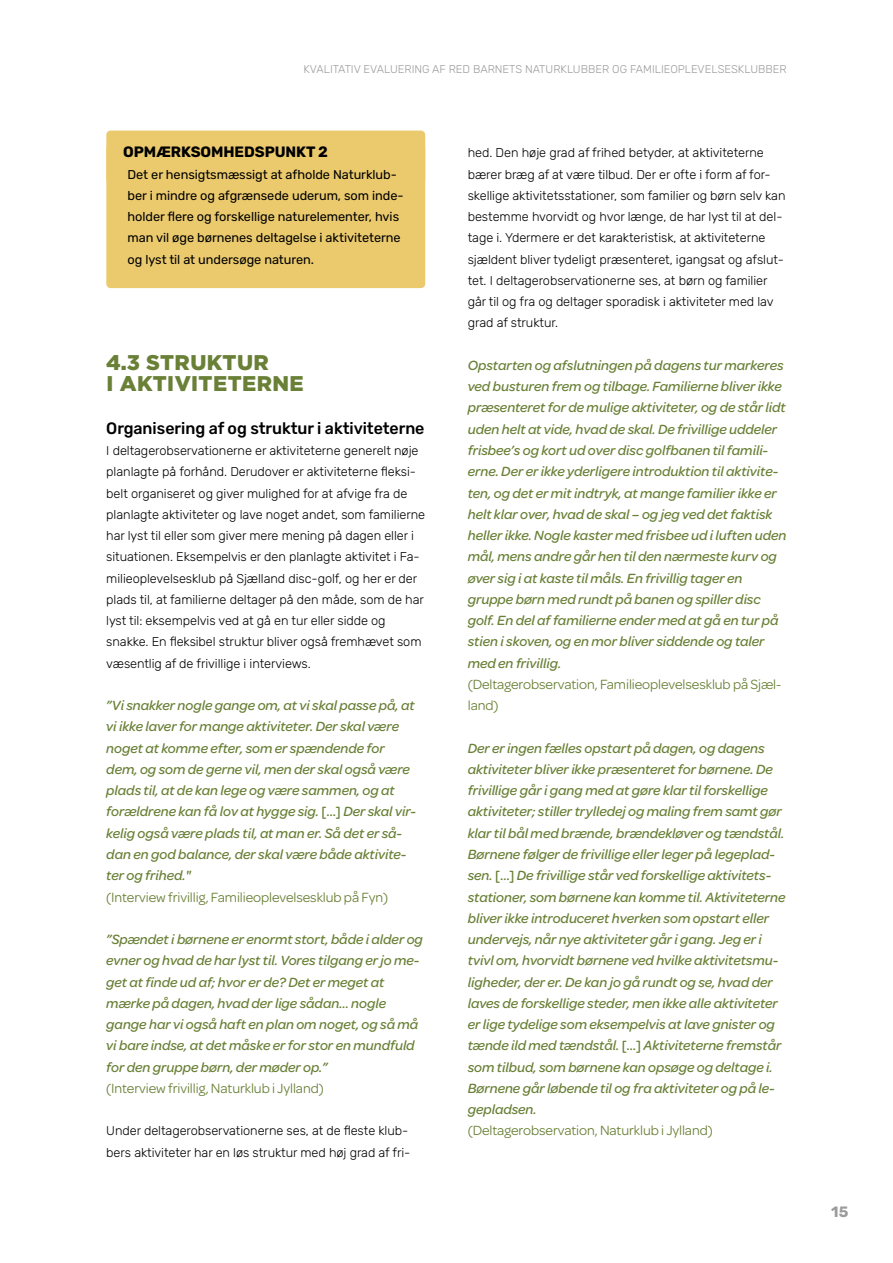
<style>
.page{position:relative;width:893px;height:1263px;background:#fff}
.page>*{position:absolute;margin:0;border:0;box-sizing:border-box;transform-origin:0 0}
.Rubrik_2{font:900 21.3px/21.3px "Gotham Pro";letter-spacing:.02em;color:#698036}
.Rubrik_3{font:500 16.5px "Rubik";letter-spacing:-.005em;color:#000}
.Konklusion_-_rubrik{font:700 15px "Rubik";letter-spacing:-.005em;color:#000}
.t1{font:700 15px "Rubik";color:#9c9c9d}
.Citat_i_tekst{font:italic 500 14.25px/21.3px "Omnes";color:#698036}
.Citatkilde{font:14.25px/21.3px "Omnes";letter-spacing:-.005em;color:#698036}
.Brødtekst_-_no_space{font:300 12.75px/21.3px "Rubik";letter-spacing:-.005em;color:#000}
.Brødtekst{font:300 12.75px/21.3px "Rubik";letter-spacing:-.005em;color:#000}
.Konklusion_-_tekst{font:12.75px/21.3px "Rubik";letter-spacing:-.005em;color:#000}
.t2{font:300 11.25px "Rubik";color:#9c9c9d}
.s1{font-style:normal}
</style>
<div class="page">
<div style="left:106px;top:131px;width:319px;height:51px;background:#ebca6e;border-radius:4px"></div>
<div style="left:106px;top:145px;width:319px;height:143px;background:#ebca6e;border-radius:4px"></div>
<p class="t2" style="left:303px;top:63px;width:485px">KVALITATIV EVALUERING AF RED BARNETS NATURKLUBBER OG FAMILIEOPLEVELSESKLUBBER</p>
<p class="Konklusion_-_rubrik" style="left:123px;top:144px;width:206px">OPMÆRKSOMHEDSPUNKT 2</p>
<p class="Konklusion_-_tekst" style="left:128px;top:164px;width:278px">Det er hensigtsmæssigt at afholde Naturklub&shy;ber i mindre og afgrænsede uderum, som inde&shy;holder flere og forskellige naturelementer, hvis man vil øge børnenes deltagelse i aktiviteterne og lyst til at undersøge naturen.</p>
<p class="Rubrik_2" style="left:106px;top:351px;width:199px">4.3 STRUKTUR<br>I AKTIVITETERNE</p>
<p class="Rubrik_3" style="left:106px;top:419px;width:320px">Organisering af og struktur i aktiviteterne</p>
<p class="Brødtekst_-_no_space" style="left:106px;top:440px;width:320px">I deltagerobservationerne er aktiviteterne generelt nøje planlagte på forhånd. Derudover er aktiviteterne fleksi&shy;belt organiseret og giver mulighed for at afvige fra de planlagte aktiviteter og lave noget andet, som familierne har lyst til eller som giver mere mening på dagen eller i situationen. Eksempelvis er den planlagte aktivitet i Fa&shy;milieoplevelsesklub på Sjælland disc-golf, og her er der plads til, at familierne deltager på den måde, som de har lyst til: eksempelvis ved at gå en tur eller sidde og snakke. En fleksibel struktur bliver også fremhævet som væsentlig af de frivillige i interviews.</p>
<p class="Citat_i_tekst" style="left:106px;top:694px;width:311px">”Vi snakker nogle gange om, at vi skal passe på, at vi ikke laver for mange aktiviteter. Der skal være noget at komme efter, som er spændende for dem, og som de gerne vil, men der skal også være plads til, at de kan lege og være sammen, og at forældrene kan få lov at hygge sig. <span class="s1">[…]</span> Der skal vir&shy;kelig også være plads til, at man er. Så det er så&shy;dan en god balance, der skal være både aktivite&shy;ter og frihed."</p>
<p class="Citatkilde" style="left:106px;top:885px;width:283px">(Interview frivillig, Familieoplevelsesklub på Fyn)</p>
<p class="Citat_i_tekst" style="left:106px;top:928px;width:318px">”Spændet i børnene er enormt stort, både i alder og evner og hvad de har lyst til. Vores tilgang er jo me&shy;get at finde ud af; hvor er de? Det er meget at mærke på dagen, hvad der lige sådan… nogle gange har vi også haft en plan om noget, og så må vi bare indse, at det måske er for stor en mundfuld for den gruppe børn, der møder op.”</p>
<p class="Citatkilde" style="left:106px;top:1077px;width:219px">(Interview frivillig, Naturklub i Jylland)</p>
<p class="Brødtekst" style="left:106px;top:1121px;width:306px">Under deltagerobservationerne ses, at de fleste klub&shy;bers aktiviteter har en løs struktur med høj grad af fri-</p>
<p class="Brødtekst" style="left:468px;top:143px;width:319px">hed. Den høje grad af frihed betyder, at aktiviteterne bærer bræg af at være tilbud. Der er ofte i form af for&shy;skellige aktivitetsstationer, som familier og børn selv kan bestemme hvorvidt og hvor længe, de har lyst til at del&shy;tage i. Ydermere er det karakteristisk, at aktiviteterne sjældent bliver tydeligt præsenteret, igangsat og afslut&shy;tet. I deltagerobservationerne ses, at børn og familier går til og fra og deltager sporadisk i aktiviteter med lav grad af struktur.</p>
<p class="Citat_i_tekst" style="left:468px;top:354px;width:320px">Opstarten og afslutningen på dagens tur markeres ved busturen frem og tilbage. Familierne bliver ikke præsenteret for de mulige aktiviteter, og de står lidt uden helt at vide, hvad de skal. De frivillige uddeler frisbee’s og kort ud over disc golfbanen til famili&shy;erne. Der er ikke yderligere introduktion til aktivite&shy;ten, og det er mit indtryk, at mange familier ikke er helt klar over, hvad de skal – og jeg ved det faktisk heller ikke. Nogle kaster med frisbee ud i luften uden mål, mens andre går hen til den nærmeste kurv og øver sig i at kaste til måls. En frivillig tager en gruppe børn med rundt på banen og spiller disc golf. En del af familierne ender med at gå en tur på stien i skoven, og en mor bliver siddende og taler med en frivillig.</p>
<p class="Citatkilde" style="left:468px;top:673px;width:315px">(Deltagerobservation, Familieoplevelsesklub på Sjæl&shy;land)</p>
<p class="Citat_i_tekst" style="left:468px;top:737px;width:319px">Der er ingen fælles opstart på dagen, og dagens aktiviteter bliver ikke præsenteret for børnene. De frivillige går i gang med at gøre klar til forskellige aktiviteter; stiller trylledej og maling frem samt gør klar til bål med brænde, brændekløver og tændstål.<br>Børnene følger de frivillige eller leger på legeplad&shy;sen. <span class="s1">[…]</span> De frivillige står ved forskellige aktivitets&shy;stationer, som børnene kan komme til. Aktiviteterne bliver ikke introduceret hverken som opstart eller undervejs, når nye aktiviteter går i gang. Jeg er i tvivl om, hvorvidt børnene ved hvilke aktivitetsmu&shy;ligheder, der er. De kan jo gå rundt og se, hvad der laves de forskellige steder, men ikke alle aktiviteter er lige tydelige som eksempelvis at lave gnister og tænde ild med tændstål. <span class="s1">[…]</span> Aktiviteterne fremstår som tilbud, som børnene kan opsøge og deltage i.<br>Børnene går løbende til og fra aktiviteter og på le&shy;gepladsen.</p>
<p class="Citatkilde" style="left:468px;top:1119px;width:247px">(Deltagerobservation, Naturklub i Jylland)</p>
<p class="t1" style="left:831px;top:1203px;width:19px">15</p>
</div>
